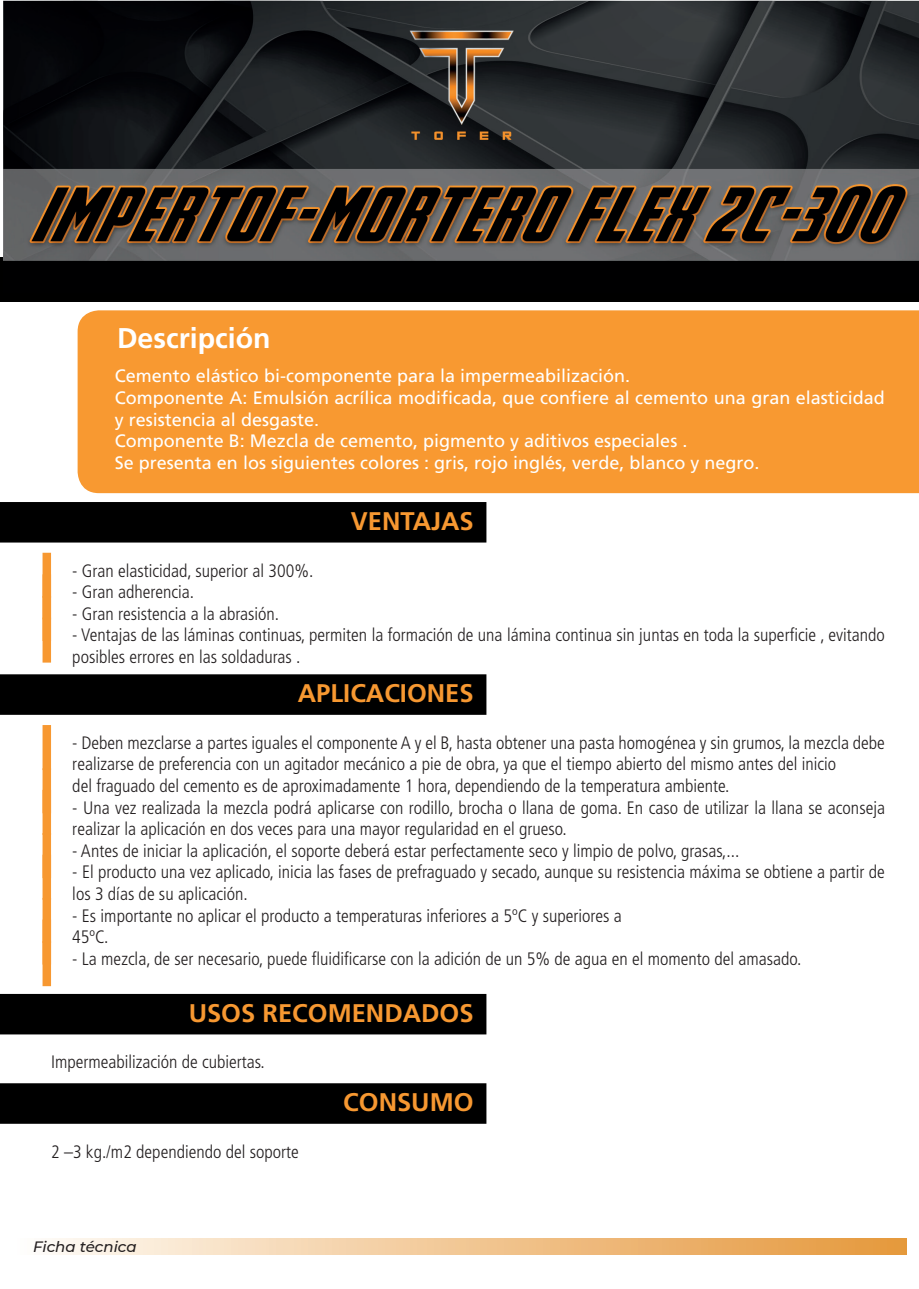
<style>
.page{position:relative;width:919px;height:1289px;background:#fff}
.page>*{position:absolute;margin:0;border:0;box-sizing:border-box;transform-origin:0 0}
.texto_en_puntos{font:700 28.5px "Frutiger";color:#fff}
.Sub_titulos{font:700 25.5px "Frutiger";color:#f79831}
.texto_en_puntos-2{font:300 condensed 18px/21.6px "Frutiger";color:#231f20}
.texto_en_puntos-3{font:18px/21.6px "Frutiger";color:#fff}
.texto{font:300 condensed 18px "Frutiger";color:#231f20}
.texto-2{font:italic 500 15px "Montserrat";color:#231f20}
</style>
<div class="page">
<div style="left:0;top:257px;width:918px;height:45px;background:#000"></div>
<div style="left:14px;top:1238px;width:892px;height:16px;background:linear-gradient(to right,#fefbf7,#e59639)"></div>
<div style="left:78px;top:310px;width:840px;height:183px;background:#f89931"></div>
<div style="left:0;top:502px;width:486px;height:40px;background:#000"></div>
<div style="left:0;top:674px;width:486px;height:40px;background:#000"></div>
<div style="left:0;top:993px;width:486px;height:41px;background:#000"></div>
<div style="left:0;top:1083px;width:486px;height:40px;background:#000"></div>
<div style="left:43px;top:552px;width:8px;height:45px;background:#f79831"></div>
<div style="left:43px;top:596px;width:8px;height:45px;background:#f79831"></div>
<div style="left:43px;top:617px;width:8px;height:45px;background:#f79831"></div>
<div style="left:43px;top:725px;width:8px;height:45px;background:#f79831"></div>
<div style="left:43px;top:768px;width:8px;height:45px;background:#f79831"></div>
<div style="left:43px;top:789px;width:8px;height:45px;background:#f79831"></div>
<div style="left:43px;top:833px;width:8px;height:45px;background:#f79831"></div>
<div style="left:43px;top:854px;width:8px;height:45px;background:#f79831"></div>
<div style="left:43px;top:897px;width:8px;height:45px;background:#f79831"></div>
<div style="left:43px;top:941px;width:8px;height:45px;background:#f79831"></div>
<img style="left:3px;top:0;width:915px;height:261px">
<p class="texto_en_puntos" style="left:117px;top:321px;width:155px">Descripción</p>
<p class="texto_en_puntos-3" style="left:115px;top:365px;width:517px">Cemento elástico bi-componente para la impermeabilización.</p>
<p class="texto_en_puntos-3" style="left:115px;top:387px;width:771px">Componente A: Emulsión acrílica modificada, que confiere al cemento una gran elasticidad y resistencia al desgaste.</p>
<p class="texto_en_puntos-3" style="left:115px;top:430px;width:574px">Componente B: Mezcla de cemento, pigmento y aditivos especiales .</p>
<p class="texto_en_puntos-3" style="left:115px;top:451px;width:646px">Se presenta en los siguientes colores : gris, rojo inglés, verde, blanco y negro.</p>
<p class="Sub_titulos" style="left:351px;top:506px;width:124px">VENTAJAS</p>
<p class="texto_en_puntos-2" style="left:72px;top:559px;width:242px">- Gran elasticidad, superior al 300%.</p>
<p class="texto_en_puntos-2" style="left:72px;top:581px;width:123px">- Gran adherencia.</p>
<p class="texto_en_puntos-2" style="left:72px;top:603px;width:208px">- Gran resistencia a la abrasión.</p>
<p class="texto_en_puntos-2" style="left:72px;top:624px;width:814px">- Ventajas de las láminas continuas, permiten la formación de una lámina continua sin juntas en toda la superficie , evitando posibles errores en las soldaduras .</p>
<p class="Sub_titulos" style="left:298px;top:678px;width:177px">APLICACIONES</p>
<p class="texto_en_puntos-2" style="left:72px;top:732px;width:814px">- Deben mezclarse a partes iguales el componente A y el B, hasta obtener una pasta homogénea y sin grumos, la mezcla debe realizarse de preferencia con un agitador mecánico a pie de obra, ya que el tiempo abierto del mismo antes del inicio</p>
<p class="texto_en_puntos-2" style="left:72px;top:775px;width:658px">del fraguado del cemento es de aproximadamente 1 hora, dependiendo de la temperatura ambiente.</p>
<p class="texto_en_puntos-2" style="left:72px;top:796px;width:814px">- Una vez realizada la mezcla podrá aplicarse con rodillo, brocha o llana de goma. En caso de utilizar la llana se aconseja realizar la aplicación en dos veces para una mayor regularidad en el grueso.</p>
<p class="texto_en_puntos-2" style="left:72px;top:840px;width:668px">- Antes de iniciar la aplicación, el soporte deberá estar perfectamente seco y limpio de polvo, grasas,...</p>
<p class="texto_en_puntos-2" style="left:72px;top:861px;width:814px">- El producto una vez aplicado, inicia las fases de prefraguado y secado, aunque su resistencia máxima se obtiene a partir de los 3 días de su aplicación.</p>
<p class="texto_en_puntos-2" style="left:72px;top:904px;width:551px">- Es importante no aplicar el producto a temperaturas inferiores a 5ºC y superiores a</p>
<p class="texto_en_puntos-2" style="left:72px;top:926px;width:38px">45ºC.</p>
<p class="texto_en_puntos-2" style="left:72px;top:948px;width:730px">- La mezcla, de ser necesario, puede fluidificarse con la adición de un 5% de agua en el momento del amasado.</p>
<p class="Sub_titulos" style="left:189px;top:997px;width:286px">USOS RECOMENDADOS</p>
<p class="texto" style="left:51px;top:1051px;width:215px">Impermeabilización de cubiertas.</p>
<p class="texto" style="left:51px;top:1141px;width:249px">2 –3 kg./m2 dependiendo del soporte</p>
<p class="texto-2" style="left:33px;top:1236px;width:105px">Ficha técnica</p>
<p class="Sub_titulos" style="left:343px;top:1087px;width:132px">CONSUMO</p>
</div>
